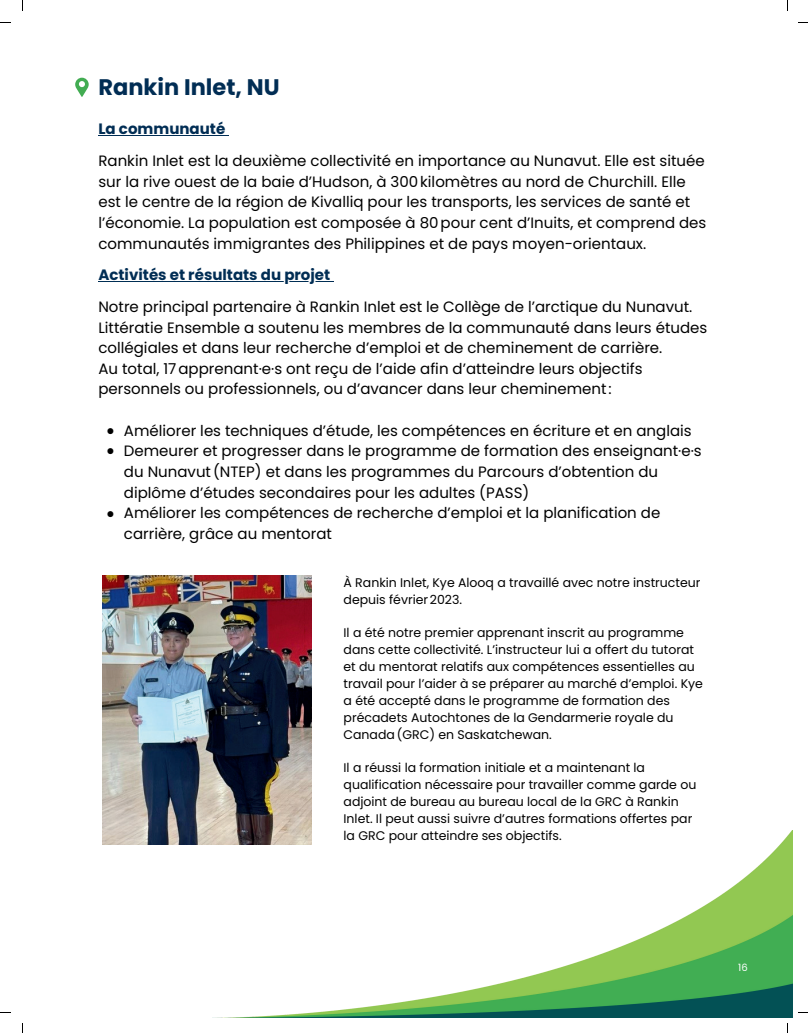
<style>
.page{position:relative;width:808px;height:1033px;background:#fff}
.page>*{position:absolute;margin:0;border:0;box-sizing:border-box;transform-origin:0 0}
.t1{font:700 22.5px "Poppins";color:#012d54}
.t2{font:15px/20.6px "Poppins";color:#000}
.t3{font:700 15px "Poppins";color:#012d54}
.t4{font:12.5px/16.9px "Poppins";color:#000}
.t5{font:10px "Poppins";color:#fff}
.s1{font-family:"Minion Pro";font-size:22.5px}
</style>
<div class="page">
<hr style="left:98px;top:135px;width:127px;height:1px;background:#012d54">
<svg style="left:75px;top:78px;width:14px;height:19px"></svg>
<img style="left:213px;top:830px;width:579px;height:187px">
<img style="left:103px;top:575px;width:209px;height:269px">
<hr style="left:98px;top:281px;width:232px;height:1px;background:#002e54">
<h2 class="t1" style="left:98px;top:74px;width:183px">Rankin Inlet, NU</h2>
<h3 class="t3" style="left:98px;top:120px;width:128px">La communauté</h3>
<p class="t2" style="left:98px;top:150px;width:609px">Rankin Inlet est la deuxième collectivité en importance au Nunavut. Elle est située sur la rive ouest de la baie d’Hudson, à 300 kilomètres au nord de Churchill. Elle est le centre de la région de Kivalliq pour les transports, les services de santé et l’économie. La population est composée à 80pour cent d’Inuits, et comprend des communautés immigrantes des Philippines et de pays moyen-orientaux.</p>
<h3 class="t3" style="left:98px;top:266px;width:233px">Activités et résultats du projet</h3>
<p class="t2" style="left:98px;top:296px;width:610px">Notre principal partenaire à Rankin Inlet est le Collège de l’arctique du Nunavut.<br>Littératie Ensemble a soutenu les membres de la communauté dans leurs études collégiales et dans leur recherche d’emploi et de cheminement de carrière.<br>Au total, 17 apprenant·e·s ont reçu de l’aide afin d’atteindre leurs objectifs personnels ou professionnels, ou d’avancer dans leur cheminement:</p>
<p class="t2" style="left:106px;top:420px;width:587px"><span class="s1">•</span> Améliorer les techniques d’étude, les compétences en écriture et en anglais</p>
<p class="t2" style="left:124px;top:441px;width:579px;text-indent:-18px"><span class="s1">•</span> Demeurer et progresser dans le programme de formation des enseignant·e·s du Nunavut (NTEP) et dans les programmes du Parcours d’obtention du diplôme d’études secondaires pour les adultes (PASS)</p>
<p class="t2" style="left:124px;top:503px;width:538px;text-indent:-18px"><span class="s1">•</span> Améliorer les compétences de recherche d’emploi et la planification de carrière, grâce au mentorat</p>
<p class="t4" style="left:343px;top:574px;width:358px">À Rankin Inlet, Kye Alooq a travaillé avec notre instructeur depuis février 2023.</p>
<p class="t4" style="left:343px;top:624px;width:361px">Il a été notre premier apprenant inscrit au programme dans cette collectivité. L’instructeur lui a offert du tutorat et du mentorat relatifs aux compétences essentielles au travail pour l’aider à se préparer au marché d’emploi. Kye a été accepté dans le programme de formation des précadets Autochtones de la Gendarmerie royale du Canada (GRC) en Saskatchewan.</p>
<p class="t4" style="left:343px;top:759px;width:354px">Il a réussi la formation initiale et a maintenant la qualification nécessaire pour travailler comme garde ou adjoint de bureau au bureau local de la GRC à Rankin Inlet. Il peut aussi suivre d’autres formations offertes par la GRC pour atteindre ses objectifs.</p>
<p class="t5" style="left:738px;top:961px;width:11px">16</p>
</div>
